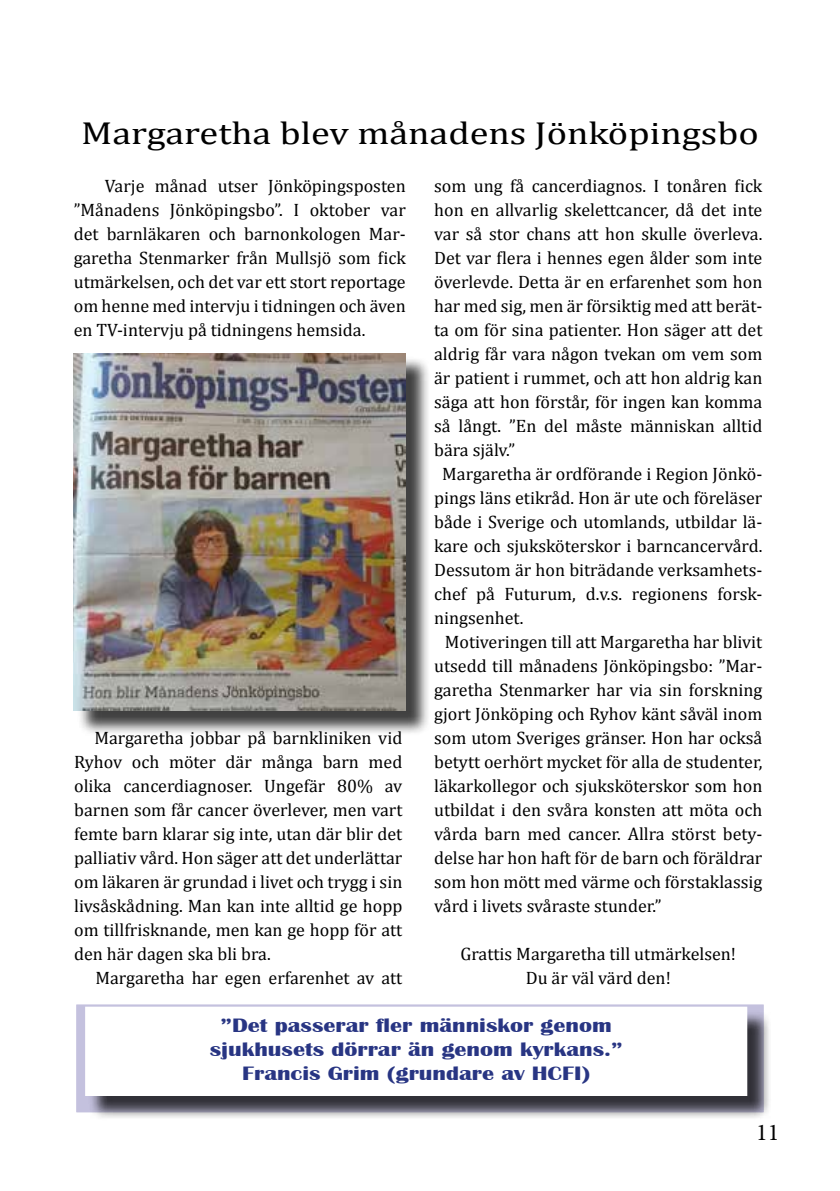
<style>
.page{position:relative;width:840px;height:1191px;background:#fff}
.page>*{position:absolute;margin:0;border:0;box-sizing:border-box;transform-origin:0 0}
.t1{font:32px "Cambria";color:#000;scale:1.2 1}
.t2{font:24px "Minion Pro";color:#000}
.t3{font:700 20px/24px "Britannic";color:#283583;text-align:center;scale:1.2 1}
.t4{font:18px/24px "Cambria";color:#000;text-align:justify}
</style>
<div class="page">
<div style="left:77px;top:356px;width:353px;height:380px;background:#000;opacity:.75"></div>
<img style="left:74px;top:353px;width:331px;height:358px">
<div style="left:74px;top:1002px;width:691px;height:112px;background:#c4c1de;border:2px solid #fff"></div>
<div style="left:88px;top:1009px;width:683px;height:111px;background:#000;opacity:.75"></div>
<div style="left:86px;top:1007px;width:659px;height:88px;background:#fff"></div>
<div style="left:85px;top:1006px;width:661px;height:90px;border:2px solid #fff"></div>
<h1 class="t1" style="left:81px;top:114px;width:566px">Margaretha blev månadens Jönköpingsbo</h1>
<p class="t4" style="left:74px;top:174px;width:333px;text-indent:31px">Varje månad utser Jönköpingsposten ”Månadens Jönköpingsbo”. I oktober var det barnläkaren och barnonkologen Mar&shy;garetha Stenmarker från Mullsjö som fick utmärkelsen, och det var ett stort reportage om henne med intervju i tidningen och även en TV-intervju på tidningens hemsida.</p>
<p class="t4" style="left:434px;top:174px;width:329px">som ung få cancerdiagnos. I tonåren fick</p>
<p class="t4" style="left:434px;top:198px;width:329px">hon en allvarlig skelettcancer, då det inte</p>
<p class="t4" style="left:434px;top:222px;width:329px">var så stor chans att hon skulle överleva.</p>
<p class="t4" style="left:434px;top:246px;width:329px">Det var flera i hennes egen ålder som inte</p>
<p class="t4" style="left:434px;top:270px;width:329px">överlevde. Detta är en erfarenhet som hon</p>
<p class="t4" style="left:434px;top:294px;width:329px">har med sig, men är försiktig med att berät-</p>
<p class="t4" style="left:434px;top:318px;width:329px">ta om för sina patienter. Hon säger att det</p>
<p class="t4" style="left:434px;top:342px;width:329px">aldrig får vara någon tvekan om vem som</p>
<p class="t4" style="left:434px;top:366px;width:329px">är patient i rummet, och att hon aldrig kan</p>
<p class="t4" style="left:434px;top:390px;width:329px">säga att hon förstår, för ingen kan komma</p>
<p class="t4" style="left:434px;top:414px;width:329px">så långt. ”En del måste människan alltid</p>
<p class="t4" style="left:434px;top:438px;width:82px">bära själv.”</p>
<p class="t4" style="left:442px;top:462px;width:321px">Margaretha är ordförande i Region Jönkö-</p>
<p class="t4" style="left:434px;top:486px;width:329px">pings läns etikråd. Hon är ute och föreläser</p>
<p class="t4" style="left:434px;top:510px;width:329px">både i Sverige och utomlands, utbildar lä-</p>
<p class="t4" style="left:434px;top:534px;width:329px">kare och sjuksköterskor i barncancervård.</p>
<p class="t4" style="left:434px;top:558px;width:329px">Dessutom är hon biträdande verksamhets-</p>
<p class="t4" style="left:434px;top:582px;width:329px">chef på Futurum, d.v.s. regionens forsk-</p>
<p class="t4" style="left:434px;top:606px;width:91px">ningsenhet.</p>
<p class="t4" style="left:444px;top:630px;width:319px">Motiveringen till att Margaretha har blivit</p>
<p class="t4" style="left:434px;top:654px;width:329px">utsedd till månadens Jönköpingsbo: ”Mar-</p>
<p class="t4" style="left:434px;top:678px;width:329px">garetha Stenmarker har via sin forskning</p>
<p class="t4" style="left:434px;top:702px;width:329px">gjort Jönköping och Ryhov känt såväl inom</p>
<p class="t4" style="left:434px;top:726px;width:329px">som utom Sveriges gränser. Hon har också</p>
<p class="t4" style="left:434px;top:750px;width:329px">betytt oerhört mycket för alla de studenter,</p>
<p class="t4" style="left:434px;top:774px;width:329px">läkarkollegor och sjuksköterskor som hon</p>
<p class="t4" style="left:434px;top:798px;width:329px">utbildat i den svåra konsten att möta och</p>
<p class="t4" style="left:434px;top:822px;width:329px">vårda barn med cancer. Allra störst bety-</p>
<p class="t4" style="left:434px;top:846px;width:329px">delse har hon haft för de barn och föräldrar</p>
<p class="t4" style="left:434px;top:870px;width:329px">som hon mött med värme och förstaklassig</p>
<p class="t4" style="left:434px;top:894px;width:229px">vård i livets svåraste stunder.”</p>
<p class="t4" style="left:460px;top:942px;width:277px;text-align:center">Grattis Margaretha till utmärkelsen!<br>Du är väl värd den!</p>
<p class="t4" style="left:74px;top:726px;width:329px;text-indent:20px">Margaretha jobbar på barnkliniken vid Ryhov och möter där många barn med olika cancerdiagnoser. Ungefär 80% av barnen som får cancer överlever, men vart femte barn klarar sig inte, utan där blir det palliativ vård. Hon säger att det underlättar om läkaren är grundad i livet och trygg i sin livsåskådning. Man kan inte alltid ge hopp om tillfrisknande, men kan ge hopp för att den här dagen ska bli bra.</p>
<p class="t4" style="left:95px;top:966px;width:308px">Margaretha har egen erfarenhet av att</p>
<p class="t3" style="left:210px;top:1014px;width:345px">”Det passerar fler människor genom sjukhusets dörrar än genom kyrkans.”<br>Francis Grim (grundare av HCFI)</p>
<h2 class="t2" style="left:755px;top:1116px;width:25px">11</h2>
</div>
